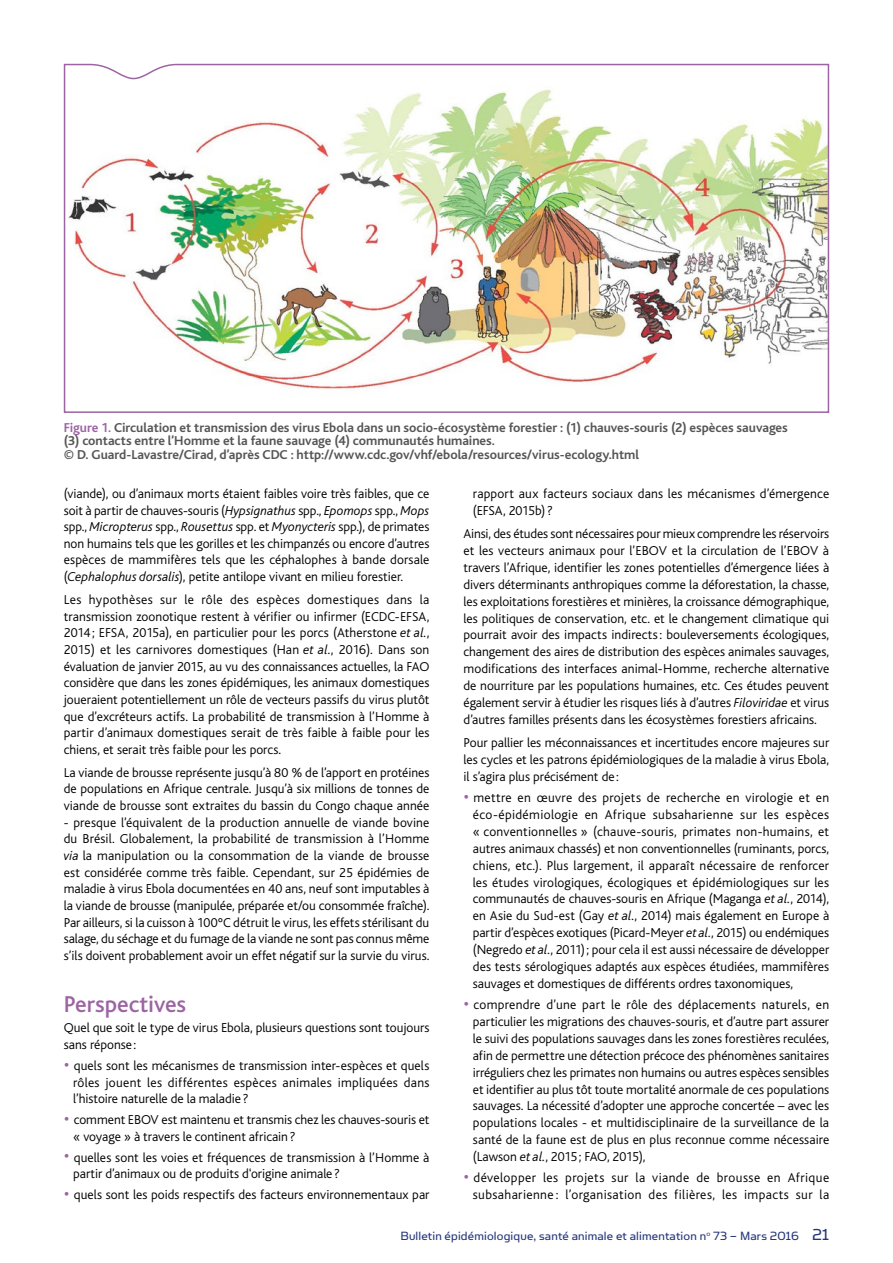
<style>
.page{position:relative;width:893px;height:1263px;background:#fff}
.page>*{position:absolute;margin:0;border:0;box-sizing:border-box;transform-origin:0 0}
.t1{font:500 24px "Bliss";color:#9c64a2}
.t2{font:300 13.5px/17px "Bliss";color:#000;text-align:justify}
.t3{font:700 13.5px/13.5px "Bliss";letter-spacing:-.005em;color:#565655}
.t4{font:300 13.5px/17px "Bliss";letter-spacing:.03em;color:#000;text-align:right}
.t5{font:13.5px "Simian Text Orangutan";letter-spacing:.01em;color:#23357b}
.s1{color:#9c64a2}
.s2{font-style:italic}
.s3{font-size:19.5px;color:#9c64a2}
.s4{font-size:18px}
</style>
<div class="page">
<img style="left:63px;top:63px;width:767px;height:350px">
<p class="t3" style="left:64px;top:421px;width:726px"><span class="s1">Figure 1.</span> Circulation et transmission des virus Ebola dans un socio-écosystème forestier : (1) chauves-souris (2) espèces sauvages (3) contacts entre l’Homme et la faune sauvage (4) communautés humaines.<br>© D. Guard-Lavastre/Cirad, d’après CDC : http://www.cdc.gov/vhf/ebola/resources/virus-ecology.html</p>
<p class="t2" style="left:64px;top:485px;width:367px">(viande), ou d’animaux morts étaient faibles voire très faibles, que ce soit à partir de chauves-souris (<span class="s2">Hypsignathus</span> spp., <span class="s2">Epomops</span> spp., <span class="s2">Mops </span>spp., <span class="s2">Micropterus</span> spp., <span class="s2">Rousettus</span> spp. et <span class="s2">Myonycteris</span> spp.), de primates non humains tels que les gorilles et les chimpanzés ou encore d’autres espèces de mammifères tels que les céphalophes à bande dorsale (<span class="s2">Cephalophus dorsalis</span>), petite antilope vivant en milieu forestier.</p>
<p class="t2" style="left:64px;top:592px;width:367px">Les hypothèses sur le rôle des espèces domestiques dans la transmission zoonotique restent à vérifier ou infirmer (ECDC-EFSA, 2014; EFSA, 2015a), en particulier pour les porcs (Atherstone <span class="s2">et al.</span>, 2015) et les carnivores domestiques (Han <span class="s2">et al.</span>, 2016). Dans son évaluation de janvier 2015, au vu des connaissances actuelles, la FAO considère que dans les zones épidémiques, les animaux domestiques joueraient potentiellement un rôle de vecteurs passifs du virus plutôt que d’excréteurs actifs. La probabilité de transmission à l’Homme à partir d’animaux domestiques serait de très faible à faible pour les chiens, et serait très faible pour les porcs.</p>
<p class="t2" style="left:64px;top:764px;width:367px">La viande de brousse représente jusqu’à 80 % de l’apport en protéines de populations en Afrique centrale. Jusqu’à six millions de tonnes de viande de brousse sont extraites du bassin du Congo chaque année</p>
<p class="t2" style="left:64px;top:814px;width:367px">- presque l’équivalent de la production annuelle de viande bovine du Brésil. Globalement, la probabilité de transmission à l’Homme <span class="s2">via</span> la manipulation ou la consommation de la viande de brousse est considérée comme très faible. Cependant, sur 25 épidémies de maladie à virus Ebola documentées en 40 ans, neuf sont imputables à la viande de brousse (manipulée, préparée et/ou consommée fraîche).<br>Par ailleurs, si la cuisson à 100°C détruit le virus, les effets stérilisant du salage, du séchage et du fumage de la viande ne sont pas connus même s’ils doivent probablement avoir un effet négatif sur la survie du virus.</p>
<h1 class="t1" style="left:64px;top:991px;width:124px">Perspectives</h1>
<p class="t2" style="left:64px;top:1020px;width:367px">Quel que soit le type de virus Ebola, plusieurs questions sont toujours sans réponse:</p>
<p class="t2" style="left:73px;top:1057px;width:358px;text-indent:-9px"><span class="s3">•</span> quels sont les mécanismes de transmission inter-espèces et quels rôles jouent les différentes espèces animales impliquées dans l’histoire naturelle de la maladie?</p>
<p class="t2" style="left:73px;top:1112px;width:358px;text-indent:-9px"><span class="s3">•</span> comment EBOV est maintenu et transmis chez les chauves-souris et « voyage » à travers le continent africain?</p>
<p class="t2" style="left:73px;top:1149px;width:358px;text-indent:-9px"><span class="s3">•</span> quelles sont les voies et fréquences de transmission à l’Homme à partir d’animaux ou de produits d‘origine animale?</p>
<p class="t2" style="left:64px;top:1186px;width:367px"><span class="s3">•</span> quels sont les poids respectifs des facteurs environnementaux par</p>
<p class="t2" style="left:473px;top:485px;width:358px">rapport aux facteurs sociaux dans les mécanismes d’émergence (EFSA, 2015b)?</p>
<p class="t2" style="left:463px;top:525px;width:367px">Ainsi, des études sont nécessaires pour mieux comprendre les réservoirs et les vecteurs animaux pour l’EBOV et la circulation de l’EBOV à travers l’Afrique, identifier les zones potentielles d’émergence liées à divers déterminants anthropiques comme la déforestation, la chasse, les exploitations forestières et minières, la croissance démographique, les politiques de conservation, etc. et le changement climatique qui pourrait avoir des impacts indirects: bouleversements écologiques, changement des aires de distribution des espèces animales sauvages, modifications des interfaces animal-Homme, recherche alternative de nourriture par les populations humaines, etc. Ces études peuvent également servir à étudier les risques liés à d’autres <span class="s2">Filoviridae</span> et virus d’autres familles présents dans les écosystèmes forestiers africains.</p>
<p class="t2" style="left:463px;top:734px;width:367px">Pour pallier les méconnaissances et incertitudes encore majeures sur les cycles et les patrons épidémiologiques de la maladie à virus Ebola, il s’agira plus précisément de:</p>
<p class="t2" style="left:473px;top:789px;width:358px;text-indent:-9px"><span class="s3">•</span> mettre en œuvre des projets de recherche en virologie et en éco-épidémiologie en Afrique subsaharienne sur les espèces « conventionnelles » (chauve-souris, primates non-humains, et autres animaux chassés) et non conventionnelles (ruminants, porcs, chiens, etc.). Plus largement, il apparaît nécessaire de renforcer les études virologiques, écologiques et épidémiologiques sur les communautés de chauves-souris en Afrique (Maganga <span class="s2">et al.</span>, 2014), en Asie du Sud-est (Gay <span class="s2">et al.</span>, 2014) mais également en Europe à partir d’espèces exotiques (Picard-Meyer <span class="s2">et al.</span>, 2015) ou endémiques (Negredo <span class="s2">et al.</span>, 2011); pour cela il est aussi nécessaire de développer des tests sérologiques adaptés aux espèces étudiées, mammifères sauvages et domestiques de différents ordres taxonomiques,</p>
<p class="t2" style="left:473px;top:996px;width:358px;text-indent:-9px"><span class="s3">•</span> comprendre d’une part le rôle des déplacements naturels, en particulier les migrations des chauves-souris, et d’autre part assurer le suivi des populations sauvages dans les zones forestières reculées, afin de permettre une détection précoce des phénomènes sanitaires irréguliers chez les primates non humains ou autres espèces sensibles et identifier au plus tôt toute mortalité anormale de ces populations sauvages. La nécessité d’adopter une approche concertée – avec les populations locales - et multidisciplinaire de la surveillance de la santé de la faune est de plus en plus reconnue comme nécessaire (Lawson <span class="s2">et al.</span>, 2015; FAO, 2015),</p>
<p class="t4" style="left:463px;top:1170px;width:367px"><span class="s3">•</span> développer les projets sur la viande de brousse en Afrique subsaharienne : l’organisation des filières, les impacts sur la</p>
<p class="t5" style="left:400px;top:1228px;width:430px">Bulletin épidémiologique, santé animale et alimentation n<sup>o</sup> 73 – Mars 2016 <span class="s4">21</span></p>
</div>
